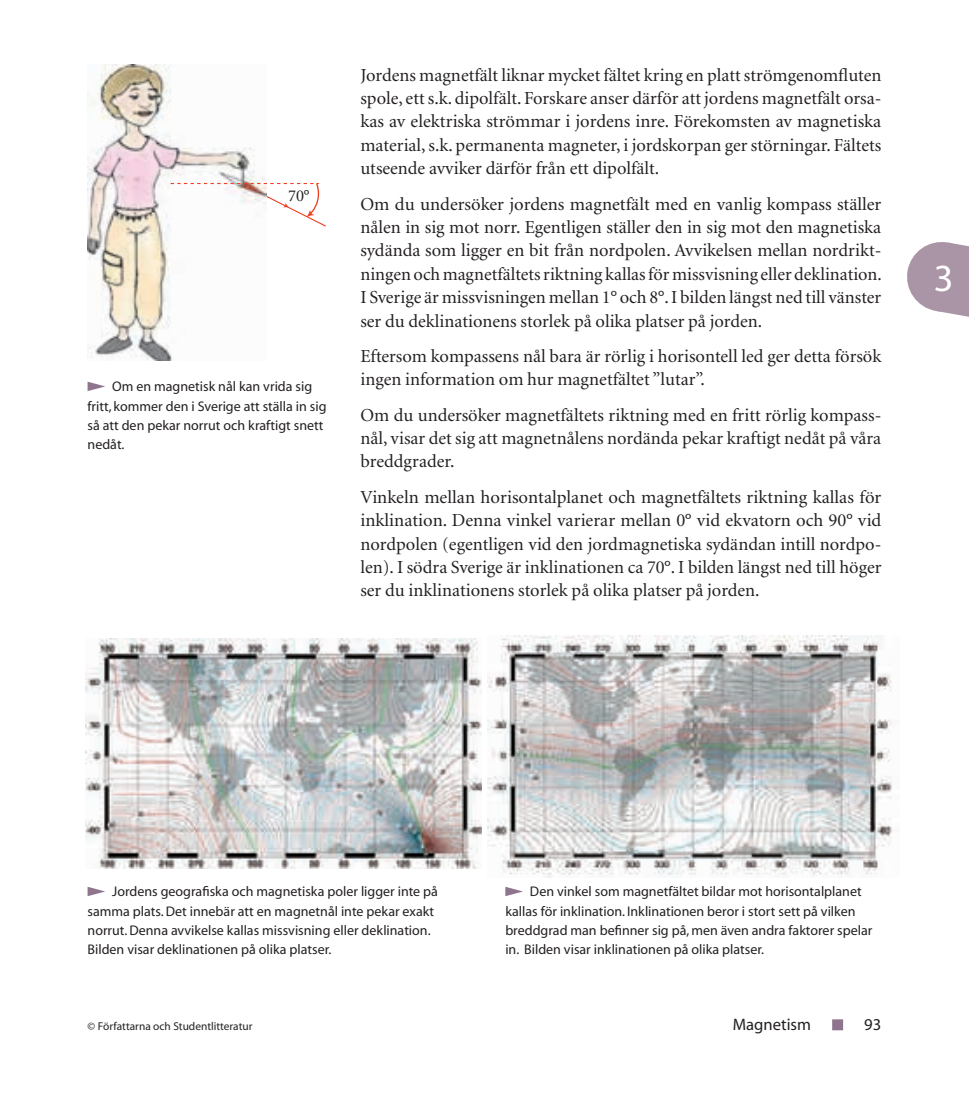
<style>
.page{position:relative;width:969px;height:1093px;background:#fff}
.page>*{position:absolute;margin:0;border:0;box-sizing:border-box;transform-origin:0 0}
.t1{font:38.5px "Myriad";color:#fff}
.SV-Brödtext{font:18.38px/23.4px "Minion";color:#231f20;text-align:justify}
.t2{font:16.62px "Myriad";color:#231f20}
.SV-Brödtext-2{font:16.62px "Minion";color:#231f20}
.bildtext{font:14px/19.2px "Myriad";color:#231f20}
.t3{font:11.38px "Myriad";color:#231f20}
</style>
<div class="page">
<svg style="left:907px;top:242px;width:62px;height:75px"></svg>
<div style="left:832px;top:1019px;width:11px;height:11px;background:#8e758d"></div>
<img style="left:88px;top:64px;width:167px;height:296px">
<svg style="left:171px;top:165px;width:155px;height:63px"></svg>
<img style="left:488px;top:636px;width:404px;height:241px">
<img style="left:86px;top:638px;width:396px;height:230px">
<svg style="left:88px;top:382px;width:17px;height:9px"></svg>
<svg style="left:88px;top:887px;width:17px;height:9px"></svg>
<svg style="left:505px;top:887px;width:18px;height:9px"></svg>
<p class="SV-Brödtext-2" style="left:288px;top:188px;width:23px">70°</p>
<p class="bildtext" style="left:88px;top:378px;width:240px;text-indent:25px">Om en magnetisk nål kan vrida sig fritt, kommer den i Sverige att ställa in sig så att den pekar norrut och kraftigt snett nedåt.</p>
<p class="SV-Brödtext" style="left:360px;top:64px;width:522px">Jordens magnetfält liknar mycket fältet kring en platt strömgenomfluten spole, ett s.k. dipolfält. Forskare anser därför att jordens magnetfält orsa&shy;kas av elektriska strömmar i jordens inre. Förekomsten av magnetiska material, s.k. permanenta magneter, i jordskorpan ger störningar. Fältets utseende avviker därför från ett dipolfält.</p>
<p class="SV-Brödtext" style="left:360px;top:193px;width:523px">Om du undersöker jordens magnetfält med en vanlig kompass ställer nålen in sig mot norr. Egentligen ställer den in sig mot den magnetiska sydända som ligger en bit från nordpolen. Avvikelsen mellan nordrikt&shy;ningen och magnetfältets riktning kallas för missvisning eller deklination.<br>I Sverige är missvisningen mellan 1° och 8°. I bilden längst ned till vänster ser du deklinationens storlek på olika platser på jorden.</p>
<p class="SV-Brödtext" style="left:360px;top:345px;width:522px">Eftersom kompassens nål bara är rörlig i horisontell led ger detta försök ingen information om hur magnetfältet ”lutar”.</p>
<p class="SV-Brödtext" style="left:360px;top:404px;width:522px">Om du undersöker magnetfältets riktning med en fritt rörlig kompass&shy;nål, visar det sig att magnetnålens nordända pekar kraftigt nedåt på våra breddgrader.</p>
<p class="SV-Brödtext" style="left:360px;top:486px;width:522px">Vinkeln mellan horisontalplanet och magnetfältets riktning kallas för inklination. Denna vinkel varierar mellan 0° vid ekvatorn och 90° vid nordpolen (egentligen vid den jordmagnetiska sydändan intill nordpo&shy;len). I södra Sverige är inklinationen ca 70°. I bilden längst ned till höger ser du inklinationens storlek på olika platser på jorden.</p>
<p class="t1" style="left:934px;top:259px;width:21px">3</p>
<p class="bildtext" style="left:88px;top:883px;width:352px;text-indent:25px">Jordens geografiska och magnetiska poler ligger inte på samma plats. Det innebär att en magnetnål inte pekar exakt norrut. Denna avvikelse kallas missvisning eller deklination.<br>Bilden visar deklinationen på olika platser.</p>
<p class="bildtext" style="left:505px;top:883px;width:368px;text-indent:25px">Den vinkel som magnetfältet bildar mot horisontalplanet kallas för inklination. Inklinationen beror i stort sett på vilken breddgrad man befinner sig på, men även andra faktorer spelar in. Bilden visar inklinationen på olika platser.</p>
<p class="t3" style="left:88px;top:1021px;width:166px">© Författarna och Studentlitteratur</p>
<p class="t2" style="left:733px;top:1016px;width:80px">Magnetism</p>
<p class="t2" style="left:864px;top:1016px;width:19px">93</p>
</div>
